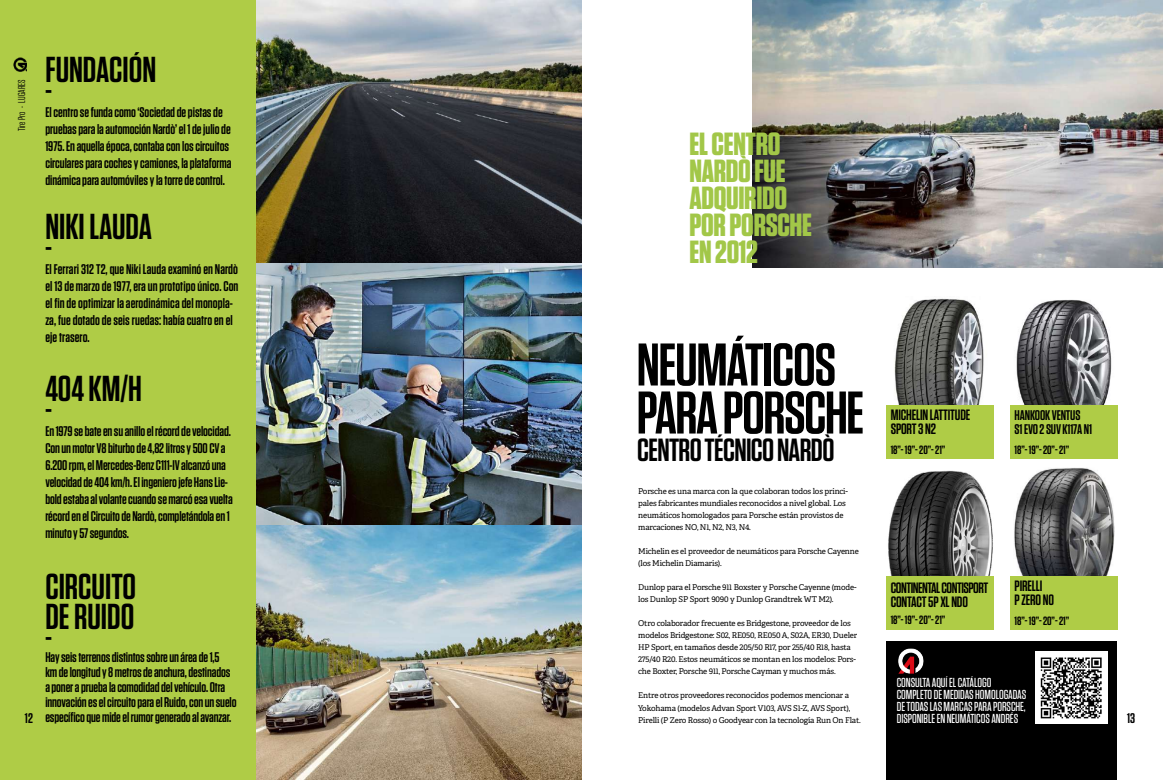
<style>
.page{position:relative;width:1163px;height:780px;background:#fff}
.page>*{position:absolute;margin:0;border:0;box-sizing:border-box;transform-origin:0 0}
.t1{font:600 60px/48px "Tungsten";letter-spacing:-.025em;color:#000}
.t2{font:600 36px/30px "Tungsten";color:#000}
.t3{font:700 32px/27px "Tungsten";letter-spacing:-.01em;color:#a2c748}
.t4{font:600 32px "Tungsten";letter-spacing:-.02em;color:#000}
.t5{font:600 30px "Tungsten";color:#000}
.t6{font:600 15px/14px "Tungsten";letter-spacing:-.01em;color:#000}
.t7{font:600 15px/14px "Tungsten";letter-spacing:-.03em;color:#000}
.t8{font:600 14px/17px "Tungsten";letter-spacing:-.01em;color:#000}
.t9{font:500 13px/12px "Tungsten";letter-spacing:-.005em;color:#fff}
.t10{font:600 12px "Tungsten";letter-spacing:-.005em;color:#000}
.t11{font:10px "Tungsten";color:#000}
.t12{font:8px/12px "Adelle";letter-spacing:-.02em;color:#000}
</style>
<div class="page">
<img style="left:894px;top:298px;width:90px;height:107px">
<div style="left:0;top:0;width:256px;height:780px;background:#afcc46"></div>
<img style="left:256px;top:0;width:325px;height:780px">
<img style="left:752px;top:0;width:410px;height:268px">
<div style="left:886px;top:405px;width:107px;height:54px;background:#afcc46"></div>
<div style="left:886px;top:641px;width:231px;height:139px;background:#000"></div>
<img style="left:898px;top:648px;width:26px;height:25px">
<img style="left:1016px;top:300px;width:96px;height:105px">
<div style="left:1010px;top:405px;width:107px;height:54px;background:#afcc46"></div>
<img style="left:888px;top:470px;width:106px;height:134px">
<div style="left:886px;top:576px;width:107px;height:53px;background:#afcc46"></div>
<img style="left:1014px;top:468px;width:100px;height:108px">
<div style="left:1010px;top:576px;width:107px;height:53px;background:#afcc46"></div>
<img style="left:1035px;top:651px;width:72px;height:72px">
<img style="left:14px;top:57px;width:13px;height:15px">
<p class="t11" style="left:17px;top:131px;width:53px;rotate:-90deg">Tire Pro - LUGARES</p>
<h2 class="t2" style="left:45px;top:55px;width:112px">FUNDACIÓN</h2>
<h3 class="t5" style="left:45px;top:74px;width:8px">-</h3>
<p class="t8" style="left:45px;top:104px;width:188px">El centro se funda como ‘Sociedad de pistas de pruebas para la automoción Nardò’ el 1 de julio de 1975. En aquella época, contaba con los circuitos circulares para coches y camiones, la plataforma dinámica para automóviles y la torre de control.</p>
<h2 class="t2" style="left:45px;top:213px;width:108px">NIKI LAUDA</h2>
<h3 class="t5" style="left:45px;top:231px;width:8px">-</h3>
<p class="t8" style="left:45px;top:261px;width:194px">El Ferrari 312 T2, que Niki Lauda examinó en Nardò el 13 de marzo de 1977, era un prototipo único. Con el fin de optimizar la aerodinámica del monopla&shy;za, fue dotado de seis ruedas: había cuatro en el eje trasero.</p>
<h2 class="t2" style="left:45px;top:374px;width:98px">404 KM/H</h2>
<h3 class="t5" style="left:45px;top:392px;width:8px">-</h3>
<p class="t8" style="left:45px;top:422px;width:189px">En 1979 se bate en su anillo el récord de velocidad.<br>Con un motor V8 biturbo de 4,82 litros y 500 CV a 6.200 rpm, el Mercedes-Benz C111-IV alcanzó una velocidad de 404 km/h. El ingeniero jefe Hans Lie&shy;bold estaba al volante cuando se marcó esa vuelta récord en el Circuito de Nardò, completándola en 1 minuto y 57 segundos.</p>
<h2 class="t2" style="left:45px;top:572px;width:92px">CIRCUITO<br>DE RUIDO</h2>
<h3 class="t5" style="left:45px;top:620px;width:8px">-</h3>
<p class="t8" style="left:45px;top:649px;width:176px">Hay seis terrenos distintos sobre un área de 1,5</p>
<p class="t8" style="left:45px;top:664px;width:186px">km de longitud y 8 metros de anchura, destinados</p>
<p class="t8" style="left:45px;top:679px;width:181px">a poner a prueba la comodidad del vehículo. Otra</p>
<p class="t8" style="left:45px;top:694px;width:193px">innovación es el circuito para el Ruido, con un suelo</p>
<p class="t8" style="left:25px;top:709px;width:208px">12 específico que mide el rumor generado al avanzar.</p>
<h3 class="t3" style="left:689px;top:131px;width:124px">EL CENTRO<br>NARDÒ FUE<br>ADQUIRIDO<br>POR PORSCHE<br>EN 2012</h3>
<h1 class="t1" style="left:636px;top:342px;width:229px">NEUMÁTICOS<br>PARA PORSCHE</h1>
<h3 class="t4" style="left:637px;top:433px;width:198px">CENTRO TÉCNICO NARDÒ</h3>
<p class="t12" style="left:638px;top:485px;width:211px">Porsche es una marca con la que colaboran todos los princi&shy;pales fabricantes mundiales reconocidos a nivel global. Los neumáticos homologados para Porsche están provistos de marcaciones NO, N1, N2, N3, N4.</p>
<p class="t12" style="left:638px;top:545px;width:222px">Michelin es el proveedor de neumáticos para Porsche Cayenne (los Michelin Diamaris).</p>
<p class="t12" style="left:638px;top:581px;width:220px">Dunlop para el Porsche 911 Boxster y Porsche Cayenne (mode&shy;los Dunlop SP Sport 9090 y Dunlop Grandtrek WT M2).</p>
<p class="t12" style="left:638px;top:617px;width:220px">Otro colaborador frecuente es Bridgestone, proveedor de los modelos Bridgestone: S02, RE050, RE050 A, S02A, ER30, Dueler HP Sport, en tamaños desde 205/50 R17, por 255/40 R18, hasta 275/40 R20. Estos neumáticos se montan en los modelos: Pors&shy;che Boxter, Porsche 911, Porsche Cayman y muchos más.</p>
<p class="t12" style="left:638px;top:689px;width:224px">Entre otros proveedores reconocidos podemos mencionar a<br>Yokohama (modelos Advan Sport V103, AVS S1-Z, AVS Sport),<br>Pirelli (P Zero Rosso) o Goodyear con la tecnología Run On Flat.</p>
<p class="t6" style="left:890px;top:408px;width:81px">MICHELIN LATTITUDE<br>SPORT 3 N2</p>
<p class="t10" style="left:890px;top:444px;width:56px">18”- 19”- 20”- 21”</p>
<p class="t8" style="left:1014px;top:408px;width:79px;line-height:14px">HANKOOK VENTUS<br>S1 EVO 2 SUV K117A N1</p>
<p class="t10" style="left:1014px;top:443px;width:56px">18”- 19”- 20”- 21”</p>
<p class="t7" style="left:890px;top:581px;width:99px">CONTINENTAL CONTISPORT<br>CONTACT 5P XL ND0</p>
<p class="t10" style="left:890px;top:613px;width:56px">18”- 19”- 20”- 21”</p>
<p class="t6" style="left:1014px;top:579px;width:41px">PIRELLI<br>P ZERO N0</p>
<p class="t10" style="left:1014px;top:614px;width:56px">18”- 19”- 20”- 21”</p>
<p class="t9" style="left:896px;top:676px;width:131px">CONSULTA AQUÍ EL CATÁLOGO<br>COMPLETO DE MEDIDAS HOMOLOGADAS<br>DE TODAS LAS MARCAS PARA PORSCHE,<br>DISPONIBLE EN NEUMÁTICOS ANDRÉS</p>
<p class="t8" style="left:1126px;top:710px;width:10px">13</p>
</div>
